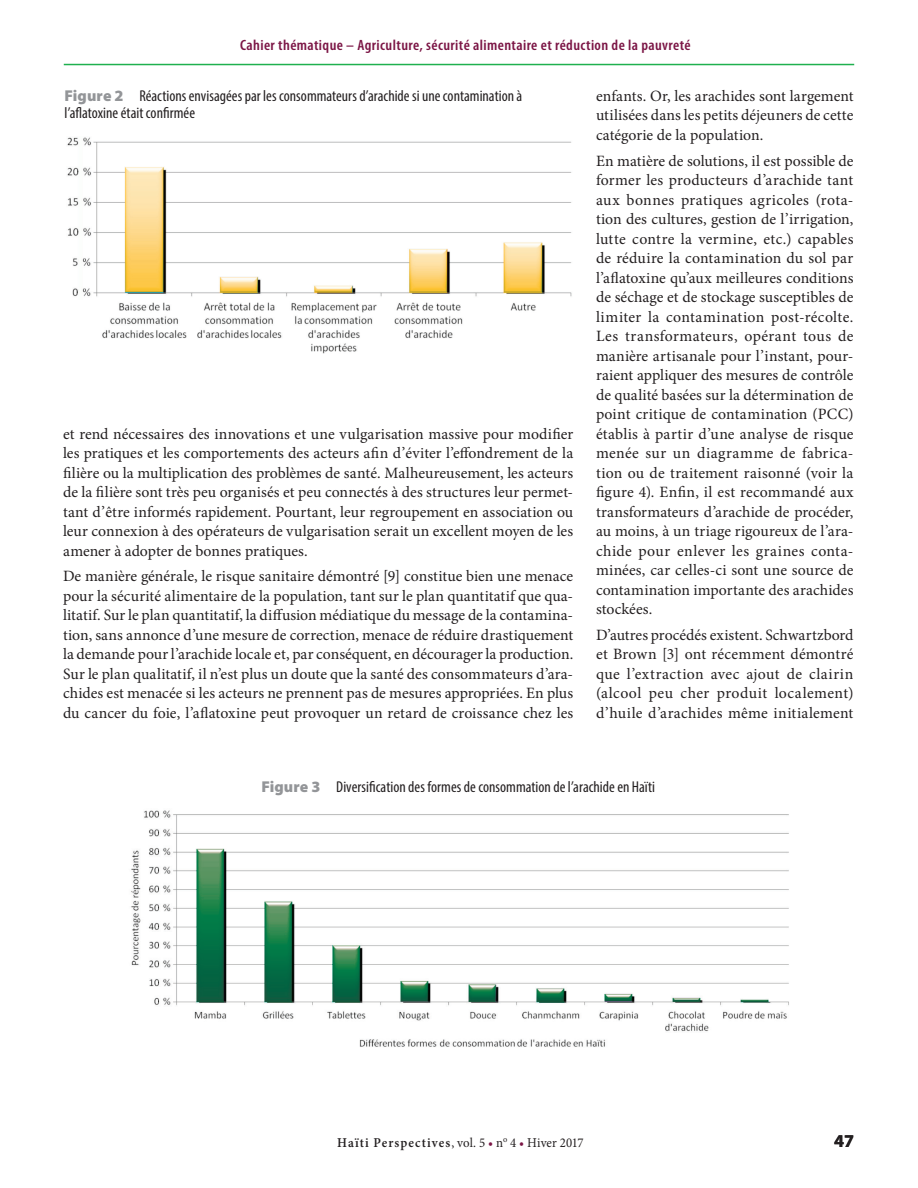
<style>
.page{position:relative;width:918px;height:1188px;background:#fff}
.page>*{position:absolute;margin:0;border:0;box-sizing:border-box;transform-origin:0 0}
.t1{font:700 18px "Myriad Pro";color:#231f20}
.t2{font:15.75px/19.5px "Minion Pro";letter-spacing:.005em;color:#231f20;text-align:justify}
.t3{font:condensed 15.75px/17px "Myriad Pro";color:#231f20}
.t4{font:600 condensed 15px "Myriad Pro";letter-spacing:.025em;color:#7b1545;scale:1.05 1}
.t5{font:600 13.5px "Minion Pro";letter-spacing:.085em;color:#231f20;scale:.95 1}
.s1{font-weight:900;font-stretch:normal;color:#939598}
.s2{font-weight:400}
.s3{font-weight:400;color:#7b1545}
</style>
<div class="page">
<hr style="left:64px;top:64px;width:790px;height:1px;background:#1fb04f">
<img style="left:131px;top:810px;width:658px;height:237px">
<img style="left:67px;top:137px;width:505px;height:217px">
<p class="t4" style="left:240px;top:36px;width:431px">Cahier thématique – Agriculture, sécurité alimentaire et réduction de la pauvreté</p>
<p class="t3" style="left:65px;top:87px;width:459px"><span class="s1">Figure 2</span> Réactions envisagées par les consommateurs d’arachide si une contamination à l’aflatoxine était confirmée</p>
<p class="t2" style="left:596px;top:86px;width:259px">enfants. Or, les arachides sont largement utilisées dans les petits déjeuners de cette catégorie de la population.</p>
<p class="t2" style="left:596px;top:151px;width:259px">En matière de solutions, il est possible de former les producteurs d’arachide tant aux bonnes pratiques agricoles (rota&shy;tion des cultures, gestion de l’irrigation, lutte contre la vermine, etc.) capables de réduire la contamination du sol par l’aflatoxine qu’aux meilleures conditions de séchage et de stockage susceptibles de limiter la contamination post-récolte.<br>Les transformateurs, opérant tous de manière artisanale pour l’instant, pour&shy;raient appliquer des mesures de contrôle de qualité basées sur la détermination de point critique de contamination (PCC) établis à partir d’une analyse de risque menée sur un diagramme de fabrica&shy;tion ou de traitement raisonné (voir la figure 4). Enfin, il est recommandé aux transformateurs d’arachide de procéder, au moins, à un triage rigoureux de l’ara&shy;chide pour enlever les graines conta&shy;minées, car celles-ci sont une source de contamination importante des arachides stockées.</p>
<p class="t2" style="left:596px;top:625px;width:259px">D’autres procédés existent. Schwartzbord et Brown [3] ont récemment démontré que l’extraction avec ajout de clairin (alcool peu cher produit localement) d’huile d’arachides même initialement</p>
<p class="t2" style="left:63px;top:424px;width:512px">et rend nécessaires des innovations et une vulgarisation massive pour modifier les pratiques et les comportements des acteurs afin d’éviter l’effondrement de la filière ou la multiplication des problèmes de santé. Malheureusement, les acteurs de la filière sont très peu organisés et peu connectés à des structures leur permet&shy;tant d’être informés rapidement. Pourtant, leur regroupement en association ou leur connexion à des opérateurs de vulgarisation serait un excellent moyen de les amener à adopter de bonnes pratiques.</p>
<p class="t2" style="left:63px;top:567px;width:512px">De manière générale, le risque sanitaire démontré [9] constitue bien une menace pour la sécurité alimentaire de la population, tant sur le plan quantitatif que qua&shy;litatif. Sur le plan quantitatif, la diffusion médiatique du message de la contamina&shy;tion, sans annonce d’une mesure de correction, menace de réduire drastiquement la demande pour l’arachide locale et, par conséquent, en décourager la production.<br>Sur le plan qualitatif, il n’est plus un doute que la santé des consommateurs d’ara&shy;chides est menacée si les acteurs ne prennent pas de mesures appropriées. En plus du cancer du foie, l’aflatoxine peut provoquer un retard de croissance chez les</p>
<p class="t3" style="left:261px;top:778px;width:395px"><span class="s1">Figure 3</span> Diversification des formes de consommation de l’arachide en Haïti</p>
<p class="t5" style="left:337px;top:1133px;width:261px">Haïti Perspectives<span class="s2">, vol. 5</span> <span class="s3">•</span> <span class="s2">n</span><sup>o</sup> <span class="s2">4</span> <span class="s3">•</span> <span class="s2">Hiver 2017</span></p>
<p class="t1" style="left:834px;top:1130px;width:21px">47</p>
</div>
